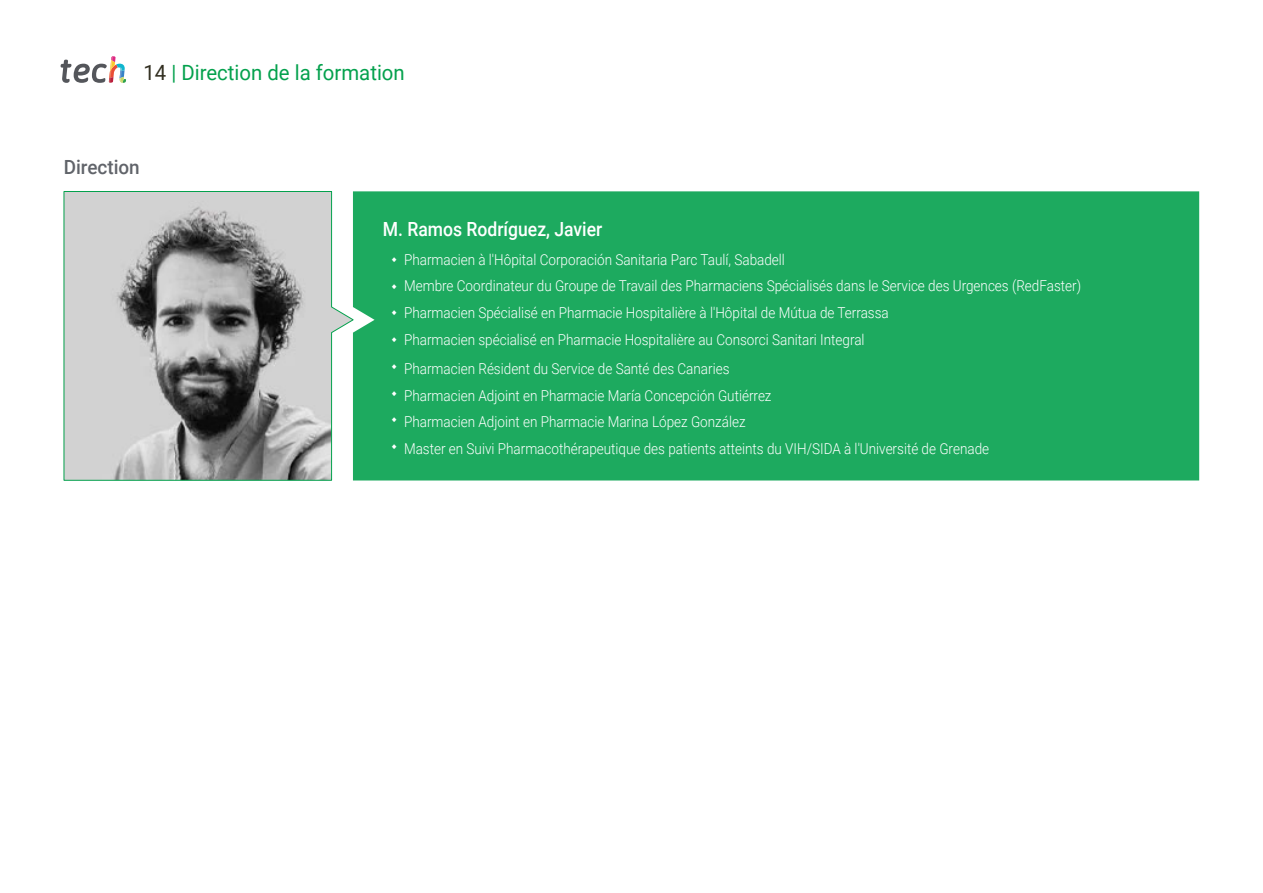
<style>
.page{position:relative;width:1263px;height:893px;background:#fff}
.page>*{position:absolute;margin:0;border:0;box-sizing:border-box;transform-origin:0 0}
.t1{font:21px "Roboto";color:#04a14d}
.t2{font:500 19.5px "Roboto";color:#fff;scale:.9 1}
.t3{font:500 19.5px "Roboto";color:#61646a}
.t4{font:300 15px/26.7px "Roboto";color:#fff;scale:.9 1}
.s1{color:#312e20}
</style>
<div class="page">
<svg style="left:61px;top:56px;width:65px;height:27px"></svg>
<div style="left:354px;top:191px;width:845px;height:289px;background:#1daa5f"></div>
<svg style="left:64px;top:191px;width:290px;height:290px;background:#acaead"></svg>
<svg style="left:392px;top:257px;width:5px;height:5px"></svg>
<svg style="left:392px;top:284px;width:5px;height:5px"></svg>
<svg style="left:392px;top:310px;width:5px;height:5px"></svg>
<svg style="left:392px;top:337px;width:5px;height:5px"></svg>
<svg style="left:392px;top:364px;width:5px;height:5px"></svg>
<svg style="left:392px;top:391px;width:5px;height:5px"></svg>
<svg style="left:392px;top:417px;width:5px;height:5px"></svg>
<svg style="left:392px;top:444px;width:5px;height:5px"></svg>
<h1 class="t1" style="left:144px;top:57px;width:263px"><span class="s1">14</span> | Direction de la formation</h1>
<h2 class="t3" style="left:64px;top:154px;width:78px">Direction</h2>
<h2 class="t2" style="left:383px;top:215px;width:245px">M. Ramos Rodríguez, Javier</h2>
<p class="t4" style="left:404px;top:245px;width:754px">Pharmacien à l'Hôpital Corporación Sanitaria Parc Taulí, Sabadell<br>Membre Coordinateur du Groupe de Travail des Pharmaciens Spécialisés dans le Service des Urgences (RedFaster)<br>Pharmacien Spécialisé en Pharmacie Hospitalière à l'Hôpital de Mútua de Terrassa<br>Pharmacien spécialisé en Pharmacie Hospitalière au Consorci Sanitari Integral</p>
<p class="t4" style="left:404px;top:355px;width:652px">Pharmacien Résident du Service de Santé des Canaries<br>Pharmacien Adjoint en Pharmacie María Concepción Gutiérrez<br>Pharmacien Adjoint en Pharmacie Marina López González<br>Master en Suivi Pharmacothérapeutique des patients atteints du VIH/SIDA à l'Université de Grenade</p>
</div>
